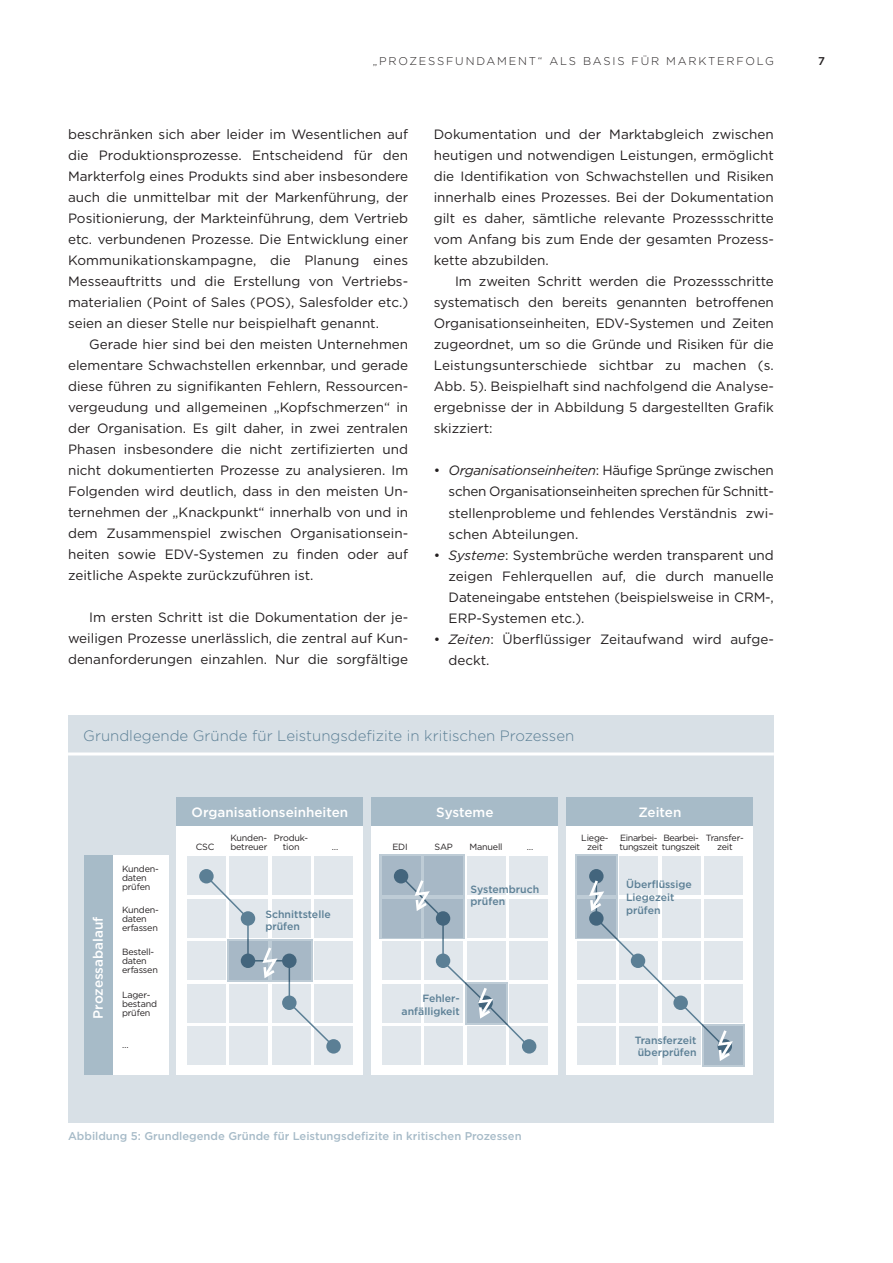
<style>
.page{position:relative;width:893px;height:1263px;background:#fff}
.page>*{position:absolute;margin:0;border:0;box-sizing:border-box;transform-origin:0 0}
.t1{font:300 15px "Gotham";color:#5b7f95}
.t2{font:13.5px/21px "Gotham";color:#231f20;text-align:justify}
.t3{font:500 13.5px "Gotham";color:#fff}
.t4{font:500 11.25px "Gotham";color:#a7bbc8}
.t5{font:300 11.25px "Gotham";letter-spacing:.16em;color:#231f20}
.t6{font:500 11.25px "Gotham";color:#231f20}
.t7{font:500 10.5px/12.6px "Gotham";color:#5b7f95}
.t8{font:9px/9px "Gotham";letter-spacing:-.02em;color:#231f20}
.t9{font:9px/9px "Gotham";letter-spacing:-.04em;color:#231f20}
.s1{font-style:italic}
</style>
<div class="page">
<div style="left:68px;top:715px;width:706px;height:408px;background:#d8e0e6"></div>
<hr style="left:68px;top:752px;width:706px;height:3px;background:#fff">
<div style="left:372px;top:812px;width:186px;height:262px;background:#fff"></div>
<div style="left:467px;top:856px;width:38px;height:39px;background:#e1e7ec"></div>
<div style="left:509px;top:856px;width:39px;height:39px;background:#e1e7ec"></div>
<div style="left:509px;top:899px;width:39px;height:38px;background:#e1e7ec"></div>
<div style="left:382px;top:941px;width:38px;height:39px;background:#e1e7ec"></div>
<div style="left:509px;top:941px;width:39px;height:39px;background:#e1e7ec"></div>
<div style="left:382px;top:984px;width:38px;height:38px;background:#e1e7ec"></div>
<div style="left:509px;top:984px;width:39px;height:38px;background:#e1e7ec"></div>
<div style="left:382px;top:1027px;width:38px;height:38px;background:#e1e7ec"></div>
<div style="left:425px;top:1027px;width:38px;height:38px;background:#e1e7ec"></div>
<div style="left:467px;top:1027px;width:38px;height:38px;background:#e1e7ec"></div>
<div style="left:509px;top:1027px;width:39px;height:38px;background:#e1e7ec"></div>
<div style="left:372px;top:797px;width:186px;height:29px;background:#a7bbc8"></div>
<div style="left:567px;top:812px;width:186px;height:262px;background:#fff"></div>
<div style="left:620px;top:856px;width:38px;height:39px;background:#e1e7ec"></div>
<div style="left:662px;top:856px;width:38px;height:39px;background:#e1e7ec"></div>
<div style="left:704px;top:856px;width:39px;height:39px;background:#e1e7ec"></div>
<div style="left:704px;top:899px;width:39px;height:38px;background:#e1e7ec"></div>
<div style="left:577px;top:941px;width:38px;height:39px;background:#e1e7ec"></div>
<div style="left:704px;top:941px;width:39px;height:39px;background:#e1e7ec"></div>
<div style="left:577px;top:984px;width:38px;height:38px;background:#e1e7ec"></div>
<div style="left:704px;top:984px;width:39px;height:38px;background:#e1e7ec"></div>
<div style="left:577px;top:1027px;width:38px;height:38px;background:#e1e7ec"></div>
<div style="left:620px;top:1027px;width:38px;height:38px;background:#e1e7ec"></div>
<div style="left:662px;top:1027px;width:38px;height:38px;background:#e1e7ec"></div>
<div style="left:567px;top:797px;width:186px;height:29px;background:#a7bbc8"></div>
<div style="left:177px;top:812px;width:186px;height:262px;background:#fff"></div>
<div style="left:187px;top:856px;width:38px;height:39px;background:#e1e7ec"></div>
<div style="left:230px;top:856px;width:38px;height:39px;background:#e1e7ec"></div>
<div style="left:272px;top:856px;width:38px;height:39px;background:#e1e7ec"></div>
<div style="left:315px;top:856px;width:38px;height:39px;background:#e1e7ec"></div>
<div style="left:187px;top:899px;width:38px;height:38px;background:#e1e7ec"></div>
<div style="left:315px;top:899px;width:38px;height:38px;background:#e1e7ec"></div>
<div style="left:187px;top:941px;width:38px;height:39px;background:#e1e7ec"></div>
<div style="left:315px;top:941px;width:38px;height:39px;background:#e1e7ec"></div>
<div style="left:187px;top:984px;width:38px;height:38px;background:#e1e7ec"></div>
<div style="left:315px;top:984px;width:38px;height:38px;background:#e1e7ec"></div>
<div style="left:187px;top:1027px;width:38px;height:38px;background:#e1e7ec"></div>
<div style="left:230px;top:1027px;width:38px;height:38px;background:#e1e7ec"></div>
<div style="left:272px;top:1027px;width:38px;height:38px;background:#e1e7ec"></div>
<div style="left:315px;top:1027px;width:38px;height:38px;background:#e1e7ec"></div>
<div style="left:177px;top:797px;width:186px;height:29px;background:#a7bbc8"></div>
<div style="left:88px;top:855px;width:80px;height:219px;background:#fff"></div>
<div style="left:84px;top:855px;width:28px;height:219px;background:#a7bbc8"></div>
<div style="left:199px;top:869px;width:15px;height:14px;background:#5b7f95;border-radius:50%"></div>
<div style="left:326px;top:1039px;width:15px;height:14px;background:#5b7f95;border-radius:50%"></div>
<div style="left:522px;top:1039px;width:14px;height:14px;background:#5b7f95;border-radius:50%"></div>
<svg style="left:379px;top:854px;width:86px;height:85px;fill:#a7b8c6"></svg>
<svg style="left:703px;top:1024px;width:42px;height:43px"></svg>
<svg style="left:575px;top:854px;width:42px;height:85px;fill:#a7b8c6"></svg>
<svg style="left:204px;top:874px;width:132px;height:174px"></svg>
<svg style="left:587px;top:875px;width:148px;height:188px"></svg>
<svg style="left:399px;top:874px;width:132px;height:175px"></svg>
<p class="t5" style="left:373px;top:55px;width:403px">„Prozessfundament“ als Basis für M arkterfolg</p>
<p class="t6" style="left:818px;top:54px;width:8px">7</p>
<p class="t2" style="left:68px;top:124px;width:342px;text-align:left">beschränken sich aber leider im Wesentlichen auf die Produktionsprozesse. Entscheidend für den Markterfolg eines Produkts sind aber insbesondere auch die unmittelbar mit der Markenführung, der Positionierung, der Markteinführung, dem Vertrieb etc. verbundenen Prozesse. Die Entwicklung einer Kommunikationskampagne, die Planung eines Messeauftritts und die Erstellung von Vertriebs&shy;materialien (Point of Sales (POS), Salesfolder etc.) seien an dieser Stelle nur beispielhaft genannt.</p>
<p class="t2" style="left:68px;top:334px;width:342px;text-indent:21px">Gerade hier sind bei den meisten Unternehmen elementare Schwachstellen erkennbar, und gerade diese führen zu signifikanten Fehlern, Ressourcen&shy;vergeudung und allgemeinen „Kopfschmerzen“ in der Organisation. Es gilt daher, in zwei zentralen Phasen insbesondere die nicht zertifizierten und nicht dokumentierten Prozesse zu analysieren. Im Folgenden wird deutlich, dass in den meisten Un&shy;ternehmen der „Knackpunkt“ innerhalb von und in dem Zusammenspiel zwischen Organisationsein&shy;heiten sowie EDV-Systemen zu finden oder auf zeitliche Aspekte zurückzuführen ist.</p>
<p class="t2" style="left:68px;top:607px;width:342px;text-indent:21px">Im ersten Schritt ist die Dokumentation der je&shy;weiligen Prozesse unerlässlich, die zentral auf Kun&shy;denanforderungen einzahlen. Nur die sorgfältige</p>
<p class="t2" style="left:434px;top:124px;width:342px">Dokumentation und der Marktabgleich zwischen heutigen und notwendigen Leistungen, ermöglicht die Identifikation von Schwachstellen und Risiken innerhalb eines Prozesses. Bei der Dokumentation gilt es daher, sämtliche relevante Prozessschritte vom Anfang bis zum Ende der gesamten Prozess&shy;kette abzubilden.</p>
<p class="t2" style="left:434px;top:271px;width:342px;text-align:left;text-indent:21px">Im zweiten Schritt werden die Prozessschritte systematisch den bereits genannten betroffenen Organisationseinheiten, EDV-Systemen und Zeiten zugeordnet, um so die Gründe und Risiken für die Leistungsunterschiede sichtbar zu machen (s.<br>Abb. 5). Beispielhaft sind nachfolgend die Analyse&shy;ergebnisse der in Abbildung 5 dargestellten Grafik skizziert:</p>
<p class="t2" style="left:449px;top:460px;width:327px;text-indent:-15px">• <span class="s1">Organisationseinheiten</span>: Häufige Sprünge zwischen schen Organisationseinheiten sprechen für Schnitt&shy;stellenprobleme und fehlendes Verständnis zwi&shy;schen Abteilungen.</p>
<p class="t2" style="left:449px;top:544px;width:327px;text-indent:-15px">• <span class="s1">Systeme</span>: Systembrüche werden transparent und zeigen Fehlerquellen auf, die durch manuelle Dateneingabe entstehen (beispielsweise in CRM-, ERP-Systemen etc.).</p>
<p class="t2" style="left:449px;top:628px;width:327px;text-indent:-15px">• <span class="s1">Zeiten</span>: Überflüssiger Zeitaufwand wird aufge&shy;deckt.</p>
<p class="t1" style="left:83px;top:727px;width:493px">Grundlegende Gründe für Leistungsdefizite in kritischen Prozessen</p>
<p class="t3" style="left:90px;top:1018px;width:103px;rotate:-90deg">Prozessabalauf</p>
<p class="t8" style="left:122px;top:864px;width:38px">Kunden&shy;daten prüfen</p>
<p class="t8" style="left:122px;top:905px;width:38px">Kunden&shy;daten erfassen</p>
<p class="t8" style="left:122px;top:947px;width:37px">Bestell&shy;daten erfassen</p>
<p class="t8" style="left:122px;top:990px;width:36px">Lager&shy;bestand prüfen</p>
<p class="t8" style="left:122px;top:1040px;width:8px">…</p>
<p class="t3" style="left:192px;top:804px;width:158px">Organisationseinheiten</p>
<p class="t8" style="left:230px;top:833px;width:38px">Kunden&shy;betreuer</p>
<p class="t8" style="left:274px;top:833px;width:36px">Produk-</p>
<p class="t8" style="left:196px;top:842px;width:20px">CSC</p>
<p class="t8" style="left:283px;top:842px;width:18px">tion</p>
<p class="t8" style="left:332px;top:842px;width:8px">…</p>
<p class="t7" style="left:265px;top:907px;width:67px">Schnittstelle prüfen</p>
<p class="t3" style="left:436px;top:804px;width:59px">Systeme</p>
<p class="t8" style="left:392px;top:842px;width:17px">EDI</p>
<p class="t8" style="left:435px;top:842px;width:20px">SAP</p>
<p class="t8" style="left:470px;top:842px;width:35px">Manuell</p>
<p class="t8" style="left:527px;top:842px;width:8px">…</p>
<p class="t7" style="left:471px;top:882px;width:70px">Systembruch prüfen</p>
<p class="t7" style="left:402px;top:992px;width:60px;text-align:right">Fehler&shy;anfälligkeit</p>
<p class="t8" style="left:581px;top:833px;width:29px;text-align:center">Liege&shy;zeit</p>
<p class="t3" style="left:638px;top:804px;width:45px">Zeiten</p>
<p class="t9" style="left:620px;top:833px;width:82px">Einarbei-<br>tungszeit tungszeit</p>
<p class="t9" style="left:663px;top:833px;width:37px">Bearbei-</p>
<p class="t8" style="left:706px;top:833px;width:40px;text-align:center">Transfer&shy;zeit</p>
<p class="t7" style="left:626px;top:878px;width:67px">Überflüssige<br>Liegezeit prüfen</p>
<p class="t7" style="left:635px;top:1033px;width:63px">Transferzeit überprüfen</p>
<p class="t4" style="left:68px;top:1130px;width:455px">Abbildung 5: Grundlegende Gründe für Leistungsdefizite in kritischen Prozessen</p>
</div>
